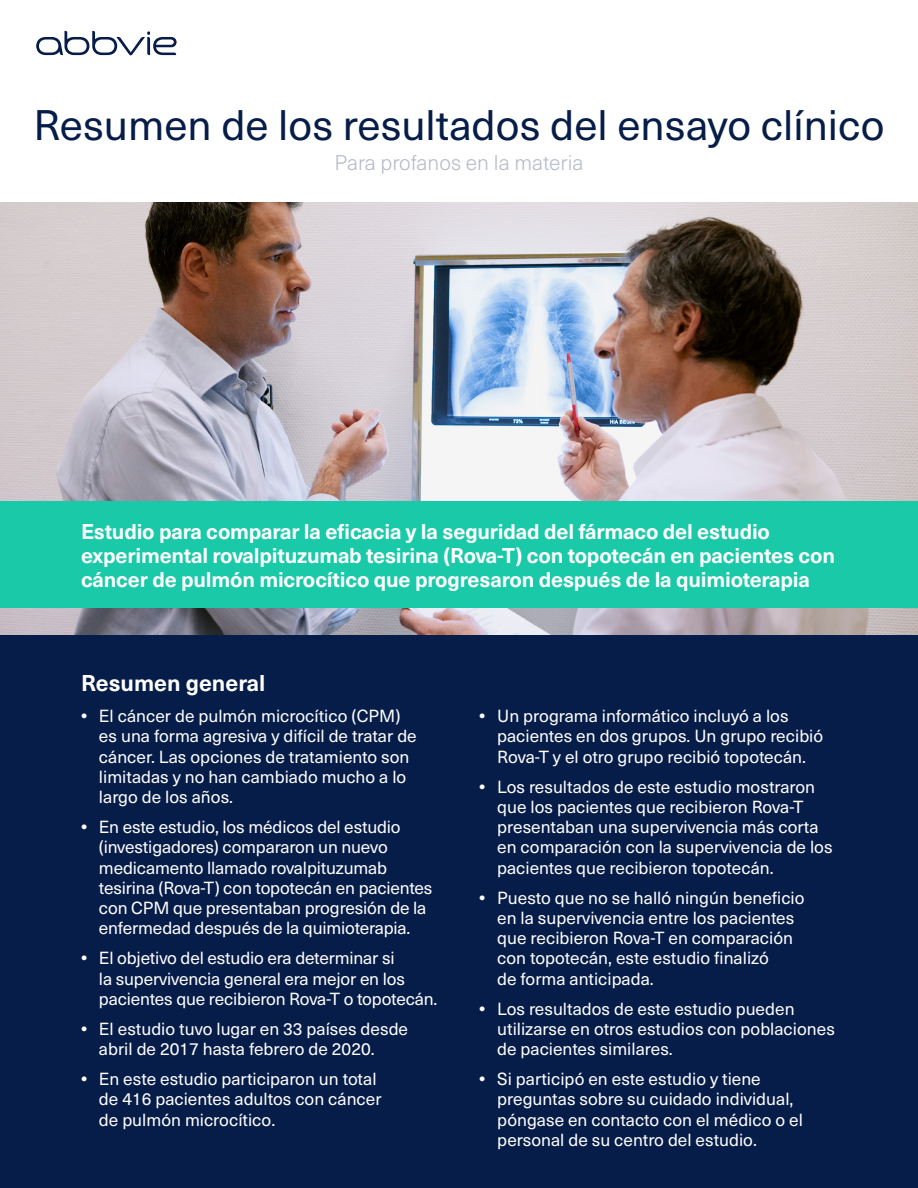
<style>
.page{position:relative;width:918px;height:1188px;background:#fff}
.page>*{position:absolute;margin:0;border:0;box-sizing:border-box;transform-origin:0 0}
.t1{font:42px "Neue Haas Unica Pro";color:#071d49}
.t2{font:700 22.5px "Neue Haas Unica Pro";color:#fff}
.t3{font:700 21px/24px "Neue Haas Unica Pro";letter-spacing:-.01em;color:#fff}
.t4{font:300 21px "Neue Haas Unica Pro";color:#b5bbc8}
.t5{font:17.25px/20.2px "Neue Haas Unica Pro";color:#fff}
.s1{font-weight:700}
</style>
<div class="page">
<div style="left:0;top:580px;width:918px;height:608px;background:#071d49"></div>
<img style="left:0;top:202px;width:918px;height:432px">
<div style="left:0;top:501px;width:918px;height:107px;background:#1ac9a8"></div>
<svg style="left:36px;top:31px;width:141px;height:24px"></svg>
<h1 class="t1" style="left:33px;top:100px;width:853px">Resumen de los resultados del ensayo clínico</h1>
<p class="t4" style="left:335px;top:150px;width:250px">Para profanos en la materia</p>
<p class="t3" style="left:81px;top:519px;width:756px">Estudio para comparar la eficacia y la seguridad del fármaco del estudio experimental rovalpituzumab tesirina (Rova-T) con topotecán en pacientes con cáncer de pulmón microcítico que progresaron después de la quimioterapia</p>
<h2 class="t2" style="left:81px;top:669px;width:186px">Resumen general</h2>
<p class="t5" style="left:99px;top:706px;width:319px;text-indent:-18px"><span class="s1">•</span> El cáncer de pulmón microcítico (CPM) es una forma agresiva y difícil de tratar de cáncer. Las opciones de tratamiento son limitadas y no han cambiado mucho a lo largo de los años.</p>
<p class="t5" style="left:99px;top:817px;width:335px;text-indent:-18px"><span class="s1">•</span> En este estudio, los médicos del estudio (investigadores) compararon un nuevo medicamento llamado rovalpituzumab tesirina (Rova-T) con topotecán en pacientes con CPM que presentaban progresión de la enfermedad después de la quimioterapia.</p>
<p class="t5" style="left:99px;top:948px;width:340px;text-indent:-18px"><span class="s1">•</span> El objetivo del estudio era determinar si<br>la supervivencia general era mejor en los pacientes que recibieron Rova-T o topotecán.</p>
<p class="t5" style="left:99px;top:1019px;width:311px;text-indent:-18px"><span class="s1">•</span> El estudio tuvo lugar en 33 países desde abril de 2017 hasta febrero de 2020.</p>
<p class="t5" style="left:99px;top:1069px;width:284px;text-indent:-18px"><span class="s1">•</span> En este estudio participaron un total de 416 pacientes adultos con cáncer de pulmón microcítico.</p>
<p class="t5" style="left:497px;top:706px;width:328px;text-indent:-18px"><span class="s1">•</span> Un programa informático incluyó a los pacientes en dos grupos. Un grupo recibió<br>Rova-T y el otro grupo recibió topotecán.</p>
<p class="t5" style="left:497px;top:777px;width:337px;text-indent:-18px"><span class="s1">•</span> Los resultados de este estudio mostraron que los pacientes que recibieron Rova-T presentaban una supervivencia más corta en comparación con la supervivencia de los pacientes que recibieron topotecán.</p>
<p class="t5" style="left:497px;top:888px;width:309px;text-indent:-18px"><span class="s1">•</span> Puesto que no se halló ningún beneficio en la supervivencia entre los pacientes que recibieron Rova-T en comparación con topotecán, este estudio finalizó<br>de forma anticipada.</p>
<p class="t5" style="left:497px;top:999px;width:339px;text-indent:-18px"><span class="s1">•</span> Los resultados de este estudio pueden utilizarse en otros estudios con poblaciones de pacientes similares.</p>
<p class="t5" style="left:497px;top:1069px;width:307px;text-indent:-18px"><span class="s1">•</span> Si participó en este estudio y tiene preguntas sobre su cuidado individual, póngase en contacto con el médico o el personal de su centro del estudio.</p>
</div>
